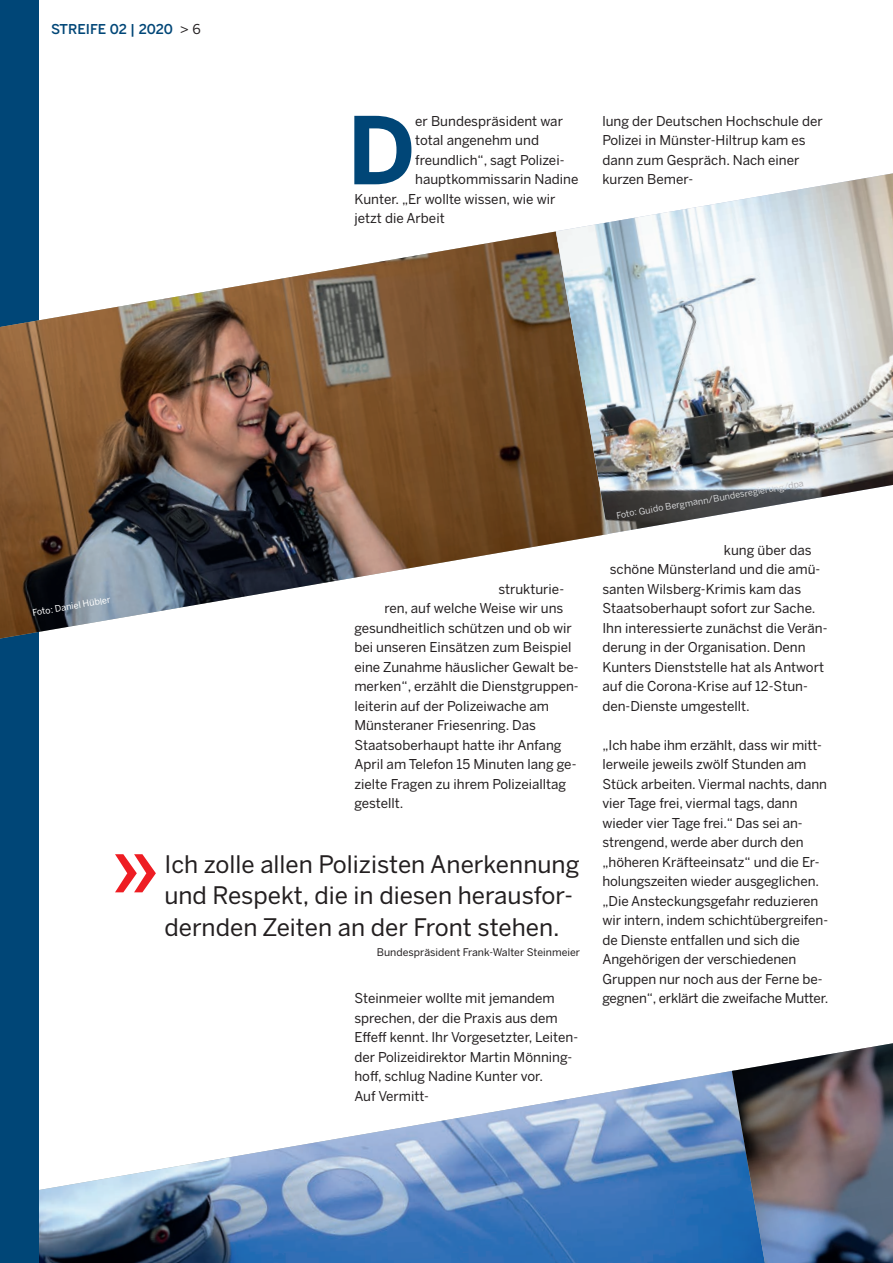
<style>
.page{position:relative;width:893px;height:1263px;background:#fff}
.page>*{position:absolute;margin:0;border:0;box-sizing:border-box;transform-origin:0 0}
.t1{font:700 92.55px "Benton Sans";color:#004677}
.t2{font:24px/31.5px "Benton Sans";color:#231f20}
.t3{font:13.5px/19.5px "Benton Sans";color:#231f20}
.t4{font:500 13.5px "Benton Sans";letter-spacing:-.005em;color:#004677}
.t5{font:10.5px "Benton Sans";color:#231f20}
.t6{font:9px "Benton Sans";color:#d1d2d4}
.t7{font:9px "Benton Sans";color:#fff}
.s1{font-weight:400;color:#231f20}
.s2{color:#b0b1b5}
</style>
<div class="page">
<img style="left:38px;top:1070px;width:694px;height:193px">
<div style="left:0;top:0;width:38px;height:1263px;background:#004677"></div>
<img style="left:0;top:231px;width:608px;height:407px">
<img style="left:556px;top:173px;width:337px;height:361px">
<img style="left:732px;top:1043px;width:161px;height:220px">
<svg style="left:115px;top:854px;width:41px;height:38px"></svg>
<p class="t4" style="left:51px;top:21px;width:151px">STREIFE 02 | 2020 <span class="s1">&gt; 6</span></p>
<h1 class="t1" style="left:347px;top:95px;width:69px">D</h1>
<p class="t3" style="left:415px;top:111px;width:149px">er Bundespräsident war</p>
<p class="t3" style="left:415px;top:130px;width:125px">total angenehm und</p>
<p class="t3" style="left:415px;top:150px;width:151px">freundlich“, sagt Polizei-</p>
<p class="t3" style="left:415px;top:169px;width:165px">hauptkommissarin Nadine</p>
<p class="t3" style="left:354px;top:189px;width:203px">Kunter. „Er wollte wissen, wie wir</p>
<p class="t3" style="left:354px;top:208px;width:92px">jetzt die Arbeit</p>
<p class="t3" style="left:602px;top:111px;width:222px">lung der Deutschen Hochschule der<br>Polizei in Münster-Hiltrup kam es dann zum Gespräch. Nach einer kurzen Bemer-</p>
<p class="t7" style="left:32px;top:608px;width:81px;rotate:-10deg">Foto: Daniel Hübler</p>
<p class="t3" style="left:498px;top:579px;width:67px">strukturie-</p>
<p class="t3" style="left:384px;top:598px;width:181px">ren, auf welche Weise wir uns</p>
<p class="t3" style="left:354px;top:618px;width:219px">gesundheitlich schützen und ob wir</p>
<p class="t3" style="left:354px;top:637px;width:219px">bei unseren Einsätzen zum Beispiel</p>
<p class="t3" style="left:354px;top:657px;width:226px">eine Zunahme häuslicher Gewalt be-</p>
<p class="t3" style="left:354px;top:676px;width:226px">merken“, erzählt die Dienstgruppen-</p>
<p class="t3" style="left:354px;top:696px;width:196px">leiterin auf der Polizeiwache am</p>
<p class="t3" style="left:354px;top:715px;width:183px">Münsteraner Friesenring. Das</p>
<p class="t3" style="left:354px;top:735px;width:209px">Staatsoberhaupt hatte ihr Anfang</p>
<p class="t3" style="left:354px;top:754px;width:224px">April am Telefon 15 Minuten lang ge-</p>
<p class="t3" style="left:354px;top:774px;width:213px">zielte Fragen zu ihrem Polizeialltag</p>
<p class="t3" style="left:354px;top:793px;width:51px">gestellt.</p>
<h2 class="t2" style="left:164px;top:848px;width:417px">Ich zolle allen Polizisten Anerkennung und Respekt, die in diesen herausfor&shy;dernden Zeiten an der Front stehen.</h2>
<p class="t5" style="left:377px;top:946px;width:205px">Bundespräsident Frank-Walter Steinmeier</p>
<p class="t3" style="left:354px;top:988px;width:225px">Steinmeier wollte mit jemandem sprechen, der die Praxis aus dem<br>Effeff kennt. Ihr Vorgesetzter, Leiten&shy;der Polizeidirektor Martin Mönning&shy;hoff, schlug Nadine Kunter vor.<br>Auf Vermitt-</p>
<p class="t6" style="left:616px;top:510px;width:191px;rotate:-10deg">Foto: Guido Bergmann/Bundesregierung/<span class="s2">dpa</span></p>
<p class="t3" style="left:724px;top:540px;width:89px">kung über das</p>
<p class="t3" style="left:610px;top:559px;width:212px">schöne Münsterland und die amü-</p>
<p class="t3" style="left:602px;top:579px;width:200px">santen Wilsberg-Krimis kam das</p>
<p class="t3" style="left:602px;top:598px;width:214px">Staatsoberhaupt sofort zur Sache.</p>
<p class="t3" style="left:602px;top:618px;width:227px">Ihn interessierte zunächst die Verän-</p>
<p class="t3" style="left:602px;top:637px;width:205px">derung in der Organisation. Denn</p>
<p class="t3" style="left:602px;top:657px;width:223px">Kunters Dienststelle hat als Antwort</p>
<p class="t3" style="left:602px;top:676px;width:207px">auf die Corona-Krise auf 12-Stun-</p>
<p class="t3" style="left:602px;top:696px;width:149px">den-Dienste umgestellt.</p>
<p class="t3" style="left:602px;top:735px;width:228px">„Ich habe ihm erzählt, dass wir mitt&shy;lerweile jeweils zwölf Stunden am Stück arbeiten. Viermal nachts, dann vier Tage frei, viermal tags, dann wieder vier Tage frei.“ Das sei an&shy;strengend, werde aber durch den „höheren Kräfteeinsatz“ und die Er&shy;holungszeiten wieder ausgeglichen. „Die Ansteckungsgefahr reduzieren wir intern, indem schichtübergreifen&shy;de Dienste entfallen und sich die Angehörigen der verschiedenen Gruppen nur noch aus der Ferne be&shy;gegnen“, erklärt die zweifache Mutter.</p>
</div>
